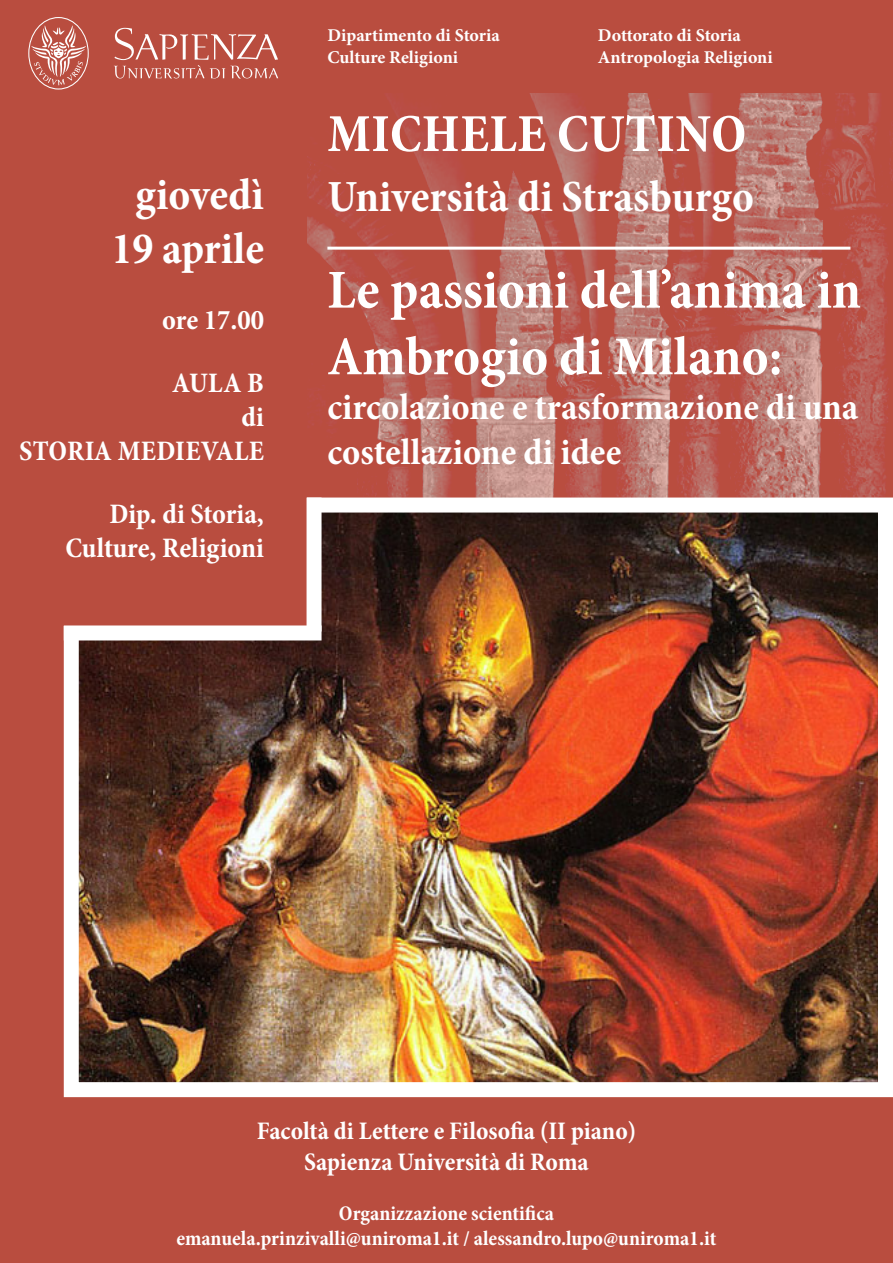
<style>
.page{position:relative;width:893px;height:1263px;background:#b94d3f}
.page>*{position:absolute;margin:0;border:0;box-sizing:border-box;transform-origin:0 0}
.t1{font:700 condensed 55.5px/66.6px "Minion Pro";color:#fff}
.t2{font:700 condensed 54px "Minion Pro";letter-spacing:.01em;color:#fff}
.t3{font:700 condensed 45px "Minion Pro";color:#fff}
.t4{font:700 condensed 37.5px/45px "Minion Pro";color:#fff}
.t5{font:700 condensed 28.5px "Minion Pro";color:#fff}
.t6{font:700 condensed 25.5px "Minion Pro";color:#fff}
.t7{font:700 condensed 21px "Minion Pro";color:#fff}
.t8{font:700 18px "Minion Pro";letter-spacing:-.005em;color:#fff}
</style>
<div class="page">
<img style="left:307px;top:94px;width:586px;height:403px">
<img style="left:80px;top:513px;width:797px;height:568px">
<div style="left:64px;top:497px;width:829px;height:600px;border:15px solid #fff"></div>
<div style="left:0;top:0;width:307px;height:625px;background:#b94d3f"></div>
<hr style="left:327px;top:247px;width:523px;height:3px;background:#fff">
<div style="left:307px;top:497px;width:15px;height:134px;background:#fff"></div>
<div style="left:64px;top:625px;width:258px;height:15px;background:#fff"></div>
<svg style="left:114px;top:28px;width:164px;height:51px"></svg>
<svg style="left:28px;top:17px;width:61px;height:73px"></svg>
<p class="t3" style="left:136px;top:164px;width:130px">giovedì</p>
<p class="t3" style="left:112px;top:218px;width:154px">19 aprile</p>
<p class="t5" style="left:162px;top:300px;width:103px">ore 17.00</p>
<p class="t5" style="left:172px;top:363px;width:93px">AULA B</p>
<p class="t5" style="left:242px;top:397px;width:24px">di</p>
<p class="t5" style="left:19px;top:431px;width:246px">STORIA MEDIEVALE</p>
<p class="t5" style="left:109px;top:494px;width:156px">Dip. di Storia,</p>
<p class="t5" style="left:66px;top:528px;width:200px">Culture, Religioni</p>
<p class="t8" style="left:327px;top:23px;width:174px">Dipartimento di Storia</p>
<p class="t8" style="left:327px;top:44px;width:132px">Culture Religioni</p>
<p class="t8" style="left:598px;top:23px;width:144px">Dottorato di Storia</p>
<p class="t8" style="left:598px;top:44px;width:176px">Antropologia Religioni</p>
<p class="t2" style="left:327px;top:97px;width:420px">MICHELE CUTINO</p>
<p class="t3" style="left:327px;top:166px;width:428px">Università di Strasburgo</p>
<p class="t1" style="left:327px;top:256px;width:535px">Le passioni dell’anima in<br>Ambrogio di Milano:</p>
<p class="t4" style="left:327px;top:385px;width:532px">circolazione e trasformazione di una costellazione di idee</p>
<p class="t6" style="left:257px;top:1113px;width:381px">Facoltà di Lettere e Filosofia (II piano)</p>
<p class="t6" style="left:304px;top:1144px;width:286px">Sapienza Università di Roma</p>
<p class="t7" style="left:339px;top:1199px;width:217px">Organizzazione scientifica</p>
<p class="t7" style="left:176px;top:1224px;width:542px">emanuela.prinzivalli@uniroma1.it / alessandro.lupo@uniroma1.it</p>
</div>
